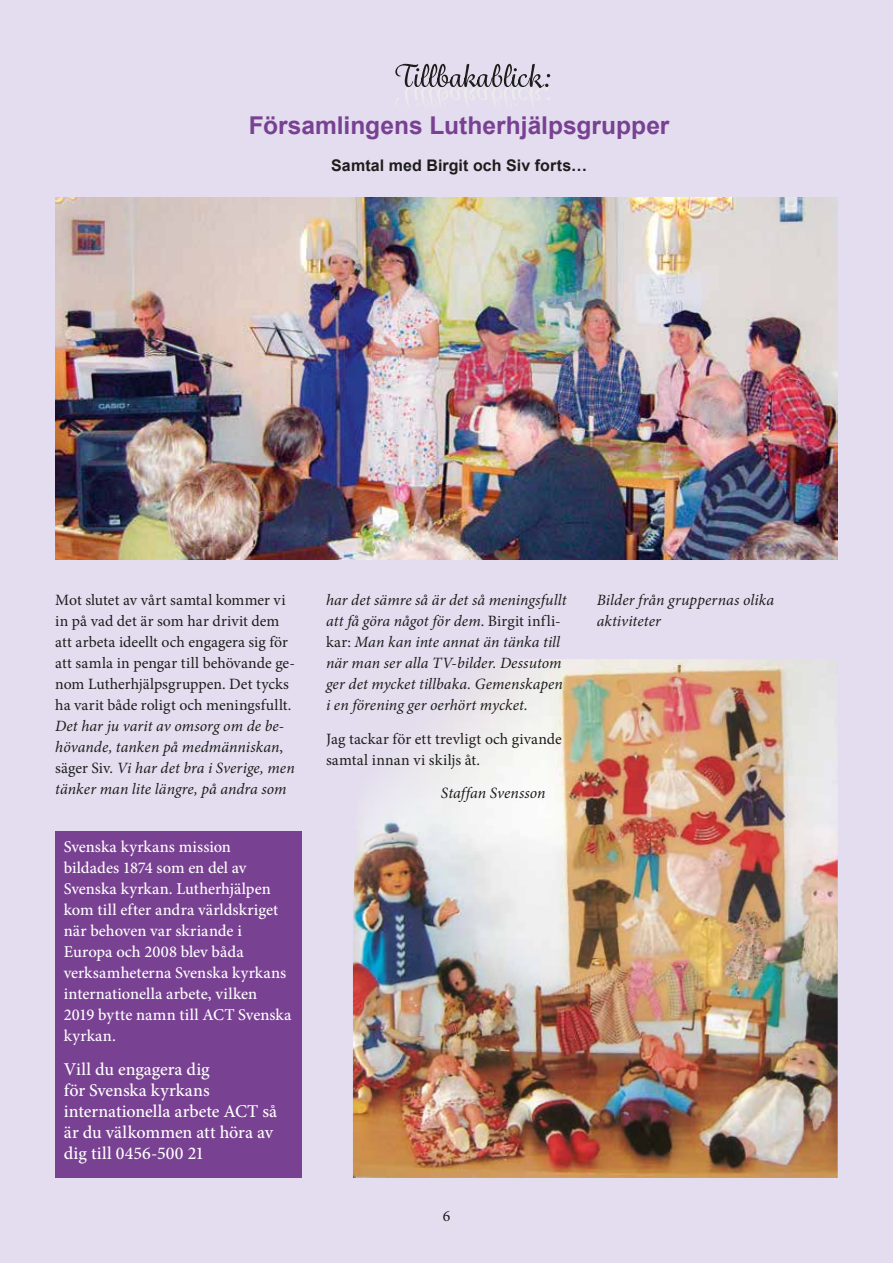
<style>
.page{position:relative;width:893px;height:1263px;background:#e0daee}
.page>*{position:absolute;margin:0;border:0;box-sizing:border-box;transform-origin:0 0}
.t1{font:700 24.6px "Arial";color:#794192}
.t2{font:500 18px/21px "Minion Pro";color:#fff}
.t3{font:500 16.5px/21px "Minion Pro";color:#fff}
.t4{font:700 16.05px "Arial";letter-spacing:.005em;color:#1d1d1b}
.t5{font:italic 15.75px/21px "Minion Pro";color:#1d1d1b}
.t6{font:15.75px/21px "Minion Pro";letter-spacing:.005em;color:#1d1d1b}
.s1{font-style:normal}
</style>
<div class="page">
<img style="left:353px;top:659px;width:485px;height:519px">
<svg style="left:395px;top:64px;width:155px;height:41px"></svg>
<div style="left:55px;top:831px;width:247px;height:347px;background:#794192"></div>
<img style="left:55px;top:198px;width:783px;height:361px">
<h1 class="t1" style="left:249px;top:109px;width:422px">Församlingens Lutherhjälpsgrupper</h1>
<p class="t4" style="left:331px;top:155px;width:258px">Samtal med Birgit och Siv forts…</p>
<p class="t6" style="left:55px;top:589px;width:241px">Mot slutet av vårt samtal kommer vi in på vad det är som har drivit dem att arbeta ideellt och engagera sig för att samla in pengar till behövande ge&shy;nom Lutherhjälpsgruppen. Det tycks ha varit både roligt och meningsfullt.</p>
<p class="t5" style="left:55px;top:715px;width:241px">Det har ju varit av omsorg om de be&shy;hövande, tanken på medmänniskan<span class="s1">, säger Siv.</span> Vi har det bra i Sverige, men tänker man lite längre, på andra som</p>
<p class="t3" style="left:64px;top:836px;width:229px">Svenska kyrkans mission<br>bildades 1874 som en del av<br>Svenska kyrkan. Lutherhjälpen kom till efter andra världskriget när behoven var skriande i<br>Europa och 2008 blev båda verksamheterna Svenska kyrkans internationella arbete, vilken<br>2019 bytte namn till ACT Svenska kyrkan.</p>
<p class="t2" style="left:64px;top:1058px;width:215px">Vill du engagera dig<br>för Svenska kyrkans internationella arbete ACT så är du välkommen att höra av dig till 0456-500 21</p>
<p class="t5" style="left:326px;top:589px;width:242px">har det sämre så är det så meningsfullt att få göra något för dem<span class="s1">. Birgit infli&shy;kar:</span> Man kan inte annat än tänka till när man ser alla TV-bilder. Dessutom ger det mycket tillbaka. Gemenskapen i en förening ger oerhört mycket<span class="s1">.</span></p>
<p class="t6" style="left:326px;top:728px;width:237px">Jag tackar för ett trevligt och givande samtal innan vi skiljs åt.</p>
<p class="t5" style="left:441px;top:783px;width:106px">Staffan Svensson</p>
<p class="t5" style="left:597px;top:589px;width:179px">Bilder från gruppernas olika aktiviteter</p>
<p class="t6" style="left:443px;top:1205px;width:9px">6</p>
</div>
